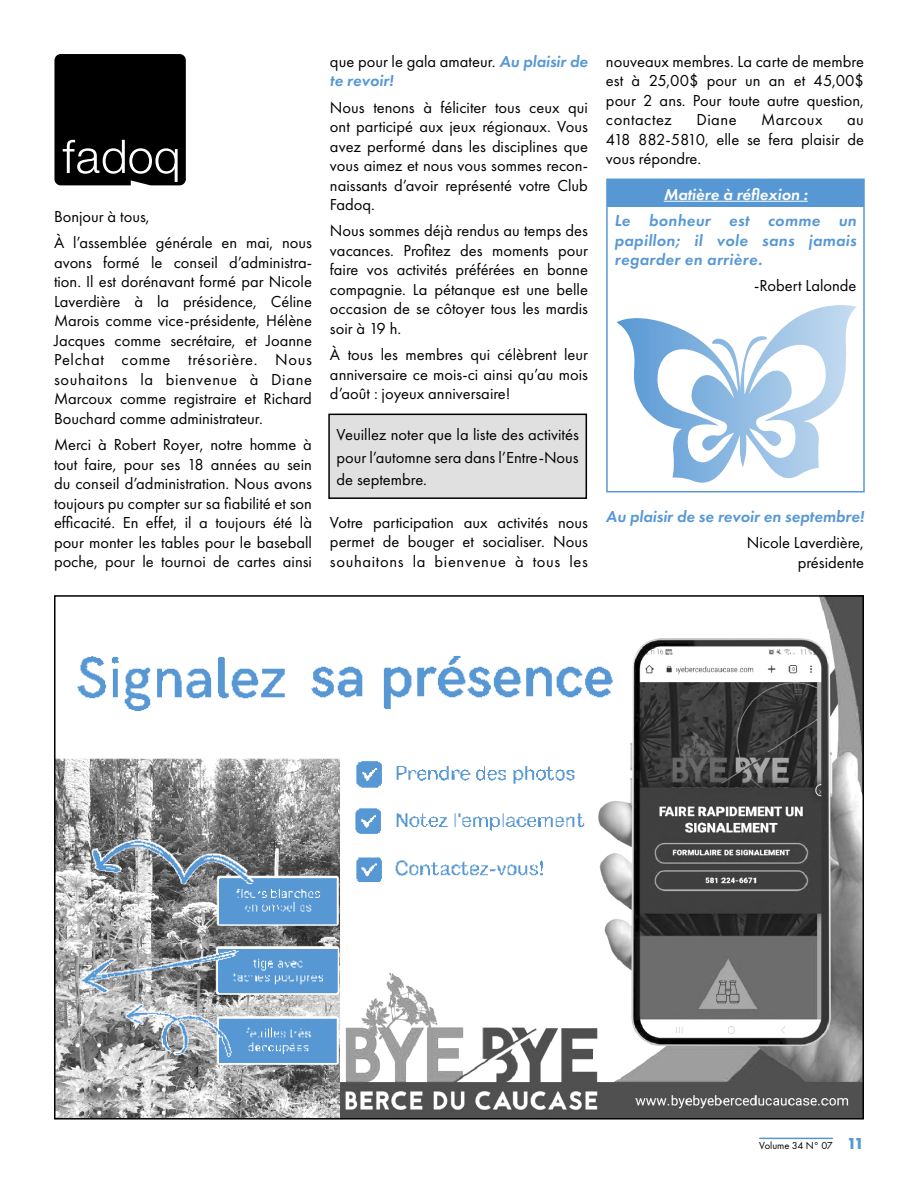
<style>
.page{position:relative;width:918px;height:1188px;background:#fff}
.page>*{position:absolute;margin:0;border:0;box-sizing:border-box;transform-origin:0 0}
.t1{font:16.5px/19.5px "Futura PT";color:#000;text-align:justify}
.t2{font:italic 600 16.5px/19.5px "Futura PT";letter-spacing:.02em;color:#5798d4;text-align:justify}
.t3{font:italic 600 16.5px "Futura PT";color:#5798d4}
.t4{font:italic 600 16.5px "Futura PT";color:#fff}
.t5{font:16.5px "Futura PT";letter-spacing:.03em;color:#000}
.t6{font:10.5px "Futura PT";color:#000}
.s1{font-weight:600;font-style:italic;color:#5798d4}
.s2{font-weight:700;font-size:16.5px;color:#5798d4}
</style>
<div class="page">
<hr style="left:759px;top:1138px;width:74px;height:1px;background:#5798d4">
<img style="left:57px;top:598px;width:804px;height:519px">
<svg style="left:54px;top:54px;width:132px;height:131px"></svg>
<div style="left:329px;top:414px;width:257px;height:84px;background:#e0e0e0"></div>
<div style="left:328px;top:414px;width:259px;height:85px;border:2px solid #000"></div>
<div style="left:606px;top:179px;width:259px;height:313px;border:2px solid #5798d4"></div>
<div style="left:608px;top:180px;width:256px;height:27px;background:#5798d4"></div>
<hr style="left:664px;top:201px;width:144px;height:1px;background:#fff">
<svg style="left:616px;top:305px;width:241px;height:178px"></svg>
<p class="t1" style="left:54px;top:203px;width:259px;line-height:26.2px">Bonjour à tous,<br>À l’assemblée générale en mai, nous</p>
<p class="t1" style="left:54px;top:253px;width:260px">avons formé le conseil d’administra&shy;tion. Il est dorénavant formé par Nicole Laverdière à la présidence, Céline Marois comme vice-présidente, Hélène Jacques comme secrétaire, et Joanne Pelchat comme trésorière. Nous souhaitons la bienvenue à Diane Marcoux comme registraire et Richard Bouchard comme administrateur.</p>
<p class="t1" style="left:54px;top:435px;width:260px">Merci à Robert Royer, notre homme à tout faire, pour ses 18 années au sein du conseil d’administration. Nous avons toujours pu compter sur sa fiabilité et son efficacité. En effet, il a toujours été là pour monter les tables pour le baseball poche, pour le tournoi de cartes ainsi</p>
<p class="t1" style="left:330px;top:51px;width:260px">que pour le gala amateur. <span class="s1">Au plaisir de te revoir!</span></p>
<p class="t1" style="left:330px;top:97px;width:260px">Nous tenons à féliciter tous ceux qui ont participé aux jeux régionaux. Vous avez performé dans les disciplines que vous aimez et nous vous sommes recon&shy;naissants d’avoir représenté votre Club Fadoq.</p>
<p class="t1" style="left:330px;top:221px;width:260px">Nous sommes déjà rendus au temps des vacances. Profitez des moments pour faire vos activités préférées en bonne compagnie. La pétanque est une belle occasion de se côtoyer tous les mardis soir à 19 h.</p>
<p class="t1" style="left:330px;top:345px;width:260px">À tous les membres qui célèbrent leur anniversaire ce mois-ci ainsi qu’au mois d’août : joyeux anniversaire!</p>
<p class="t1" style="left:337px;top:423px;width:244px;line-height:22.5px">Veuillez noter que la liste des activités pour l’automne sera dans l’Entre-Nous de septembre.</p>
<p class="t1" style="left:330px;top:512px;width:259px">Votre participation aux activités nous permet de bouger et socialiser. Nous souhaitons la bienvenue à tous les</p>
<p class="t1" style="left:606px;top:51px;width:260px">nouveaux membres. La carte de membre est à 25,00$ pour un an et 45,00$ pour 2 ans. Pour toute autre question, contactez</p>
<p class="t1" style="left:696px;top:110px;width:42px">Diane</p>
<p class="t5" style="left:761px;top:110px;width:63px">Marcoux</p>
<p class="t1" style="left:606px;top:110px;width:260px;text-indent:241px">au 418 882-5810, elle se fera plaisir de vous répondre.</p>
<p class="t4" style="left:664px;top:183px;width:146px">Matière à réflexion :</p>
<p class="t2" style="left:614px;top:211px;width:244px">Le bonheur est comme un papillon; il vole sans jamais regarder en arrière.</p>
<p class="t1" style="left:754px;top:276px;width:104px">-Robert Lalonde</p>
<p class="t3" style="left:606px;top:506px;width:259px">Au plaisir de se revoir en septembre!</p>
<p class="t1" style="left:747px;top:533px;width:119px;text-align:right">Nicole Laverdière, présidente</p>
<p class="t6" style="left:759px;top:1139px;width:106px">Volume 34 N° 07 <span class="s2">11</span></p>
</div>
